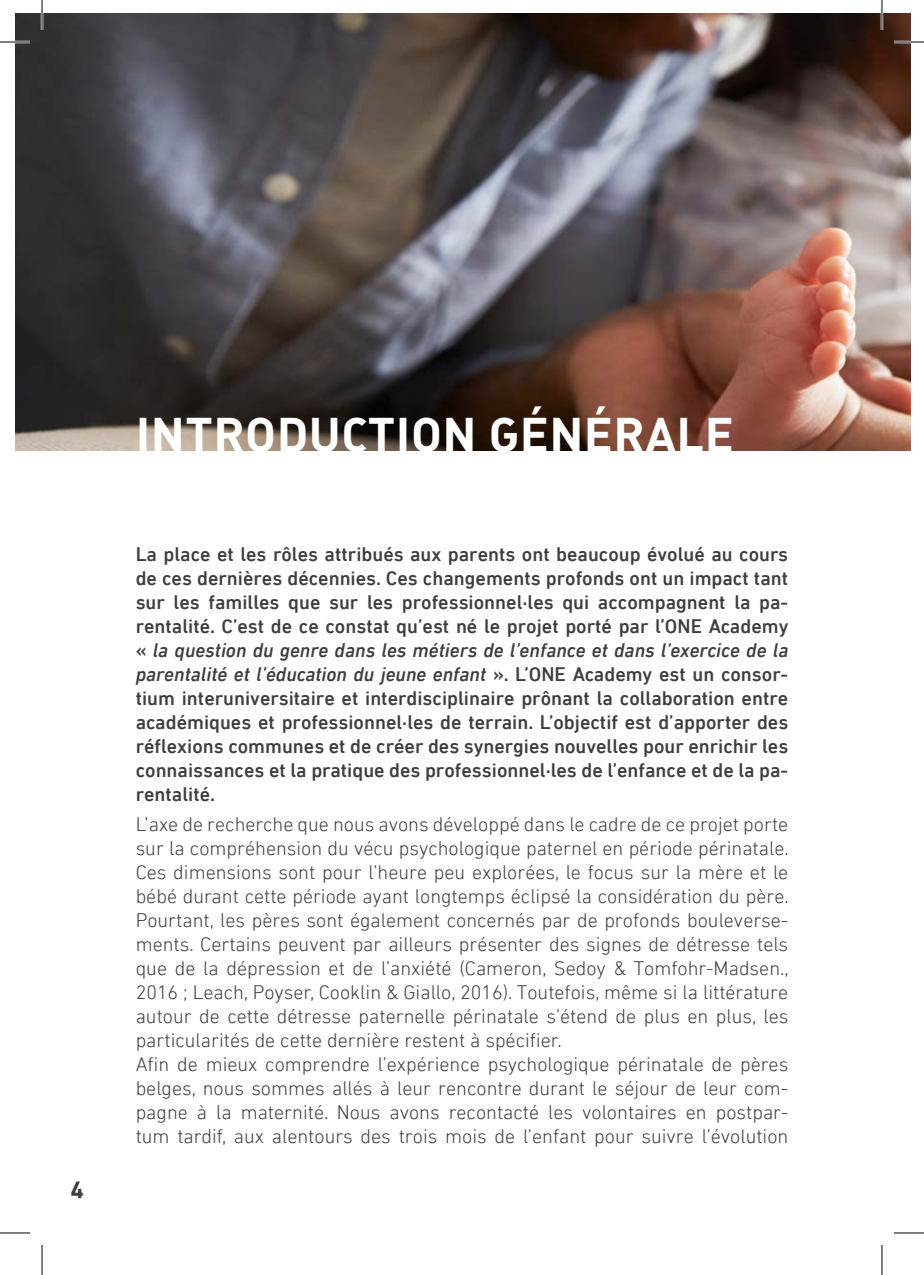
<style>
.page{position:relative;width:924px;height:1275px;background:#fff}
.page>*{position:absolute;margin:0;border:0;box-sizing:border-box;transform-origin:0 0}
.t1{font:48px "DIN Bold Alternate";letter-spacing:.01em;color:#fff}
.t2{font:700 24px "DIN Next LT Pro";color:#3e3e3f}
.t3{font:300 20px/24px "DIN Next LT Pro";color:#3e3e3f;text-align:justify}
.t4{font:500 20px/24px "DIN Next LT Pro";color:#3e3e3f;text-align:justify}
.s1{font-style:italic}
</style>
<div class="page">
<img style="left:16px;top:14px;width:893px;height:436px">
<hr style="left:0;top:41px;width:30px;height:2px;background:#fff">
<hr style="left:893px;top:41px;width:30px;height:2px;background:#fff">
<hr style="left:41px;top:0;width:2px;height:30px;background:#fff">
<hr style="left:880px;top:0;width:2px;height:30px;background:#fff">
<hr style="left:0;top:42px;width:30px;height:1px;background:#000">
<hr style="left:893px;top:42px;width:30px;height:1px;background:#000">
<hr style="left:0;top:1232px;width:30px;height:1px;background:#000">
<hr style="left:893px;top:1232px;width:30px;height:1px;background:#000">
<hr style="left:42px;top:0;width:1px;height:30px;background:#000">
<hr style="left:42px;top:1245px;width:1px;height:30px;background:#000">
<hr style="left:881px;top:0;width:1px;height:30px;background:#000">
<hr style="left:881px;top:1245px;width:1px;height:30px;background:#000">
<p class="t2" style="left:70px;top:1175px;width:15px">4</p>
<h1 class="t1" style="left:136px;top:403px;width:599px">INTRODUCTION GÉNÉRALE</h1>
<p class="t4" style="left:136px;top:542px;width:654px">La place et les rôles attribués aux parents ont beaucoup évolué au cours de ces dernières décennies. Ces changements profonds ont un impact tant sur les familles que sur les professionnel·les qui accompagnent la pa&shy;rentalité. C’est de ce constat qu’est né le projet porté par l’ONE Academy « <span class="s1">la question du genre dans les métiers de l’enfance et dans l’exercice de la parentalité et l’éducation du jeune enfant</span> ». L’ONE Academy est un consor&shy;tium interuniversitaire et interdisciplinaire prônant la collaboration entre académiques et professionnel·les de terrain. L’objectif est d’apporter des réflexions communes et de créer des synergies nouvelles pour enrichir les connaissances et la pratique des professionnel·les de l’enfance et de la pa&shy;rentalité.</p>
<p class="t3" style="left:136px;top:812px;width:654px">L’axe de recherche que nous avons développé dans le cadre de ce projet porte sur la compréhension du vécu psychologique paternel en période périnatale.<br>Ces dimensions sont pour l’heure peu explorées, le focus sur la mère et le bébé durant cette période ayant longtemps éclipsé la considération du père.<br>Pourtant, les pères sont également concernés par de profonds bouleverse&shy;ments. Certains peuvent par ailleurs présenter des signes de détresse tels que de la dépression et de l’anxiété (Cameron, Sedoy &amp; Tomfohr-Madsen., 2016 ; Leach, Poyser, Cooklin &amp; Giallo, 2016). Toutefois, même si la littérature autour de cette détresse paternelle périnatale s’étend de plus en plus, les particularités de cette dernière restent à spécifier.</p>
<p class="t3" style="left:136px;top:1052px;width:654px">Afin de mieux comprendre l’expérience psychologique périnatale de pères belges, nous sommes allés à leur rencontre durant le séjour de leur com&shy;pagne à la maternité. Nous avons recontacté les volontaires en postpar&shy;tum tardif, aux alentours des trois mois de l’enfant pour suivre l’évolution</p>
</div>
